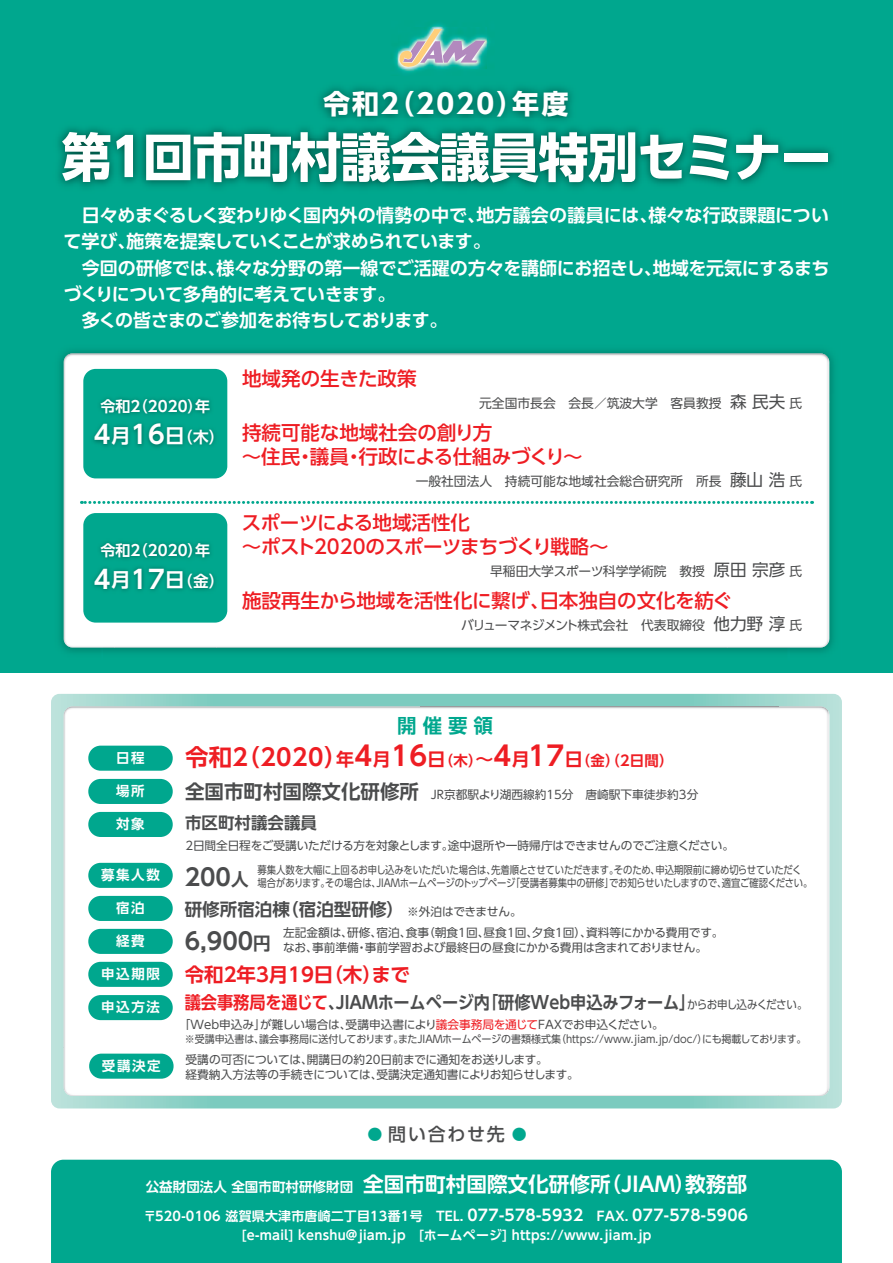
<style>
.page{position:relative;width:893px;height:1263px;background:#fff}
.page>*{position:absolute;margin:0;border:0;box-sizing:border-box;transform-origin:0 0}
.t1{font:700 52.5px "UD Shin Go Pro";letter-spacing:-.02em;color:#fff;scale:.96 1}
.t2{font:700 27px "UD Shin Go Pro";letter-spacing:.08em;color:#fff}
.t3{font:700 25.35px "UD Shin Go Pro De";color:#fff}
.t4{font:700 23.4px "UD Shin Go Pro De";color:#4b4c4d}
.t5{font:700 20.7px "UD Shin Go Pro De";color:#fff}
.t6{font:500 19.5px/24px "UD Shin Go Pro";letter-spacing:-.005em;color:#ee1d23}
.t7{font:500 19.5px/24px "UD Shin Go Pro";letter-spacing:-.035em;color:#ee1d23}
.t8{font:700 19.5px "UD Shin Go Pro De";color:#ee1d23}
.t9{font:700 19.5px "UD Shin Go Pro De";color:#00a78e}
.t10{font:700 18px/26.2px "UD Shin Go Pro De";letter-spacing:-.01em;color:#fff}
.t11{font:500 18px "UD Shin Go Pro";letter-spacing:.1em;color:#4b4c4d}
.t12{font:700 17.55px "UD Shin Go Pro De";color:#4b4c4d;scale:.92 1}
.t13{font:700 17.55px "UD Shin Go Pro De";color:#4b4c4d}
.t14{font:700 16.5px "UD Shin Go Pro De";color:#4b4c4d}
.t15{font:700 15px "UD Shin Go Pro De";color:#fff}
.t16{font:700 14.4px "UD Shin Go Pro De";color:#ee1d23}
.t17{font:700 13.5px "UD Shin Go Pro De";letter-spacing:.12em;color:#fff}
.t18{font:700 12.9px/19.2px "UD Shin Go Pro De";letter-spacing:.02em;color:#fff;text-align:center}
.t19{font:12.75px "UD Shin Go Pro";color:#4b4c4d}
.t20{font:12.75px "UD Shin Go Pro";letter-spacing:-.03em;color:#4b4c4d}
.t21{font:11.7px/15px "UD Shin Go Pro";letter-spacing:-.005em;color:#4b4c4d}
.t22{font:10.8px/13.5px "UD Shin Go Pro";letter-spacing:-.015em;color:#4b4c4d;scale:.87 1}
.t23{font:10.5px "UD Shin Go Pro";color:#4b4c4d;scale:.95 1}
.s1{font-size:19.5px}
.s2{font-size:15.6px}
.s3{font-size:16.65px}
.s4{font-size:23.4px}
.s5{font-size:18px}
.s6{font-size:27px}
.s7{font-family:"UD Shin Go Pro De";font-weight:700;font-size:19.5px}
.s8{font-size:17.55px}
.s9{font-family:"UD Shin Go Pro";font-weight:400;font-size:11.7px}
.s10{color:#ee1d23}
.s11{font-size:15px;color:#00a78e}
.s12{font-size:13.5px}
.s13{font-size:15.45px}
</style>
<div class="page">
<div style="left:0;top:0;width:893px;height:673px;background:#00a78e"></div>
<div style="left:60px;top:350px;width:774px;height:43px;background:#009780"></div>
<img style="left:60px;top:393px;width:43px;height:260px">
<img style="left:790px;top:393px;width:44px;height:260px">
<img style="left:103px;top:647px;width:687px;height:6px">
<img style="left:64px;top:353px;width:765px;height:49px">
<div style="left:64px;top:402px;width:50px;height:245px;background:#fff"></div>
<div style="left:217px;top:402px;width:612px;height:245px;background:#fff"></div>
<div style="left:114px;top:478px;width:103px;height:35px;background:#fff"></div>
<div style="left:114px;top:623px;width:103px;height:24px;background:#fff"></div>
<svg style="left:51px;top:694px;width:791px;height:414px;background:#9ad5cc"></svg>
<img style="left:64px;top:707px;width:765px;height:389px">
<div style="left:51px;top:1160px;width:791px;height:103px;background:#00a78e"></div>
<img style="left:395px;top:24px;width:94px;height:49px">
<img style="left:398px;top:28px;width:89px;height:40px">
<svg style="left:399px;top:29px;width:86px;height:39px"></svg>
<div style="left:88px;top:746px;width:85px;height:25px;background:#00a78e;border-radius:12px"></div>
<div style="left:88px;top:779px;width:85px;height:25px;background:#00a78e;border-radius:12px"></div>
<div style="left:88px;top:863px;width:85px;height:25px;background:#00a78e;border-radius:12px"></div>
<div style="left:88px;top:812px;width:85px;height:25px;background:#00a78e;border-radius:12px"></div>
<div style="left:88px;top:929px;width:85px;height:25px;background:#00a78e;border-radius:12px"></div>
<div style="left:88px;top:896px;width:85px;height:25px;background:#00a78e;border-radius:12px"></div>
<div style="left:88px;top:962px;width:85px;height:25px;background:#00a78e;border-radius:12px"></div>
<div style="left:88px;top:995px;width:85px;height:25px;background:#00a78e;border-radius:12px"></div>
<div style="left:89px;top:1053px;width:85px;height:26px;background:#00a78e;border-radius:12px"></div>
<div style="left:83px;top:369px;width:144px;height:109px;background:#00a78e;border-radius:12px"></div>
<img style="left:93px;top:398px;width:122px;height:50px">
<svg style="left:83px;top:513px;width:144px;height:110px"></svg>
<svg style="left:81px;top:501px;width:732px;height:3px"></svg>
<h2 class="t2" style="left:323px;top:82px;width:247px">令和２（2020）年度</h2>
<h1 class="t1" style="left:61px;top:114px;width:804px">第1回市町村議会議員特別セミナー</h1>
<h3 class="t10" style="left:64px;top:202px;width:767px">　日々めまぐるしく変わりゆく国内外の情勢の中で、地方議会の議員には、様々な行政課題について学び、施策を提案していくことが求められています。<br>　今回の研修では、様々な分野の第一線でご活躍の方々を講師にお招きし、地域を元気にするまちづくりについて多角的に考えていきます。<br>　多くの皆さまのご参加をお待ちしております。</h3>
<p class="t15" style="left:101px;top:394px;width:111px">令和2（2020）年</p>
<h3 class="t3" style="left:94px;top:414px;width:132px">4<span class="s1">月</span>16<span class="s1">日</span><span class="s2">（木）</span></h3>
<p class="t15" style="left:101px;top:538px;width:111px">令和2（2020）年</p>
<h3 class="t3" style="left:94px;top:558px;width:132px">4<span class="s1">月</span>17<span class="s1">日</span><span class="s2">（金）</span></h3>
<h3 class="t6" style="left:242px;top:366px;width:176px">地域発の生きた政策</h3>
<p class="t19" style="left:479px;top:393px;width:324px">元全国市長会　会長／筑波大学　客員教授 <span class="s3">森 民夫</span> 氏</p>
<h3 class="t6" style="left:242px;top:420px;width:342px">持続可能な地域社会の創り方<br>～住民・議員・行政による仕組みづくり～</h3>
<p class="t19" style="left:416px;top:470px;width:388px">一般社団法人　持続可能な地域社会総合研究所　所長 <span class="s3">藤山 浩</span> 氏</p>
<h3 class="t7" style="left:242px;top:510px;width:368px">スポーツによる地域活性化<br>～ポスト2020のスポーツまちづくり戦略～</h3>
<p class="t19" style="left:490px;top:561px;width:314px">早稲田大学スポーツ科学学術院　教授 <span class="s3">原田 宗彦</span> 氏</p>
<h3 class="t6" style="left:242px;top:588px;width:492px">施設再生から地域を活性化に繋げ、日本独自の文化を紡ぐ</h3>
<p class="t20" style="left:461px;top:615px;width:343px">バリューマネジメント株式会社　代表取締役 <span class="s3">他力野 淳</span> 氏</p>
<h3 class="t9" style="left:397px;top:709px;width:97px">開催要領</h3>
<p class="t17" style="left:116px;top:747px;width:30px">日程</p>
<p class="t17" style="left:116px;top:780px;width:30px">場所</p>
<p class="t16" style="left:185px;top:749px;width:490px"><span class="s4">令和２（2020）</span><span class="s5">年</span><span class="s6">4</span><span class="s5">月</span><span class="s6">16</span><span class="s5">日</span>（木）<span class="s5">～</span><span class="s6">4</span><span class="s5">月</span><span class="s6">17</span><span class="s5">日</span>（金）（2日間）</p>
<p class="t21" style="left:185px;top:786px;width:515px"><span class="s7">全国市町村国際文化研修所</span>　JR京都駅より湖西線約15分　唐崎駅下車徒歩約3分</p>
<h3 class="t14" style="left:185px;top:809px;width:133px">市区町村議会議員</h3>
<p class="t21" style="left:185px;top:838px;width:550px">2日間全日程をご受講いただける方を対象とします。途中退所や一時帰庁はできませんのでご注意ください。</p>
<p class="t22" style="left:257px;top:862px;width:640px">募集人数を大幅に上回るお申し込みをいただいた場合は、先着順とさせていただきます。そのため、申込期限前に締め切らせていただく場合があります。その場合は、JIAMホームページのトップページ「受講者募集中の研修」でお知らせいたしますので、適宜ご確認ください。</p>
<p class="t21" style="left:283px;top:924px;width:442px">左記金額は、研修、宿泊、食事（朝食1回、昼食1回、夕食1回）、資料等にかかる費用です。なお、事前準備・事前学習および最終日の昼食にかかる費用は含まれておりません。</p>
<p class="t17" style="left:116px;top:813px;width:30px">対象</p>
<h3 class="t4" style="left:185px;top:858px;width:65px">200<span class="s8">人</span></h3>
<p class="t17" style="left:101px;top:864px;width:60px">募集人数</p>
<p class="t17" style="left:116px;top:897px;width:30px">宿泊</p>
<h3 class="t13" style="left:185px;top:895px;width:339px">研修所宿泊棟（宿泊型研修）<span class="s9">　※外泊はできません。</span></h3>
<h3 class="t4" style="left:185px;top:922px;width:88px">6,900<span class="s8">円</span></h3>
<p class="t17" style="left:116px;top:930px;width:30px">経費</p>
<p class="t17" style="left:101px;top:963px;width:60px">申込期限</p>
<h3 class="t8" style="left:185px;top:958px;width:227px">令和2年3月19日（木）まで</h3>
<p class="t17" style="left:101px;top:996px;width:60px">申込方法</p>
<h3 class="t12" style="left:185px;top:988px;width:678px"><span class="s10">議会事務局を通じて</span>、JIAMホームページ内「研修Web申込みフォーム」<span class="s9">からお申し込みください。</span></h3>
<p class="t21" style="left:179px;top:1016px;width:486px">「Web申込み」が難しい場合は、受講申込書により<span class="s10">議会事務局を通じて</span>FAXでお申込ください。</p>
<p class="t23" style="left:185px;top:1031px;width:656px">※受講申込書は、議会事務局に送付しております。またJIAMホームページの書類様式集（https://www.jiam.jp/doc/）にも掲載しております。</p>
<p class="t21" style="left:186px;top:1051px;width:395px">受講の可否については、開講日の約20日前までに通知をお送りします。<br>経費納入方法等の手続きについては、受講決定通知書によりお知らせします。</p>
<p class="t17" style="left:102px;top:1055px;width:60px">受講決定</p>
<h3 class="t11" style="left:367px;top:1119px;width:161px"><span class="s11">●</span> 問い合わせ先 <span class="s11">●</span></h3>
<h3 class="t5" style="left:146px;top:1167px;width:603px"><span class="s12">公益財団法人 全国市町村研修財団　</span>全国市町村国際文化研修所（JIAM）教務部</h3>
<p class="t18" style="left:143px;top:1206px;width:606px">〒520-0106 滋賀県大津市唐崎二丁目13番1号　TEL. <span class="s13">077-578-5932</span>　FAX. <span class="s13">077-578-5906 </span>[e-mail] kenshu@jiam.jp　[ホームページ] https://www.jiam.jp</p>
</div>
